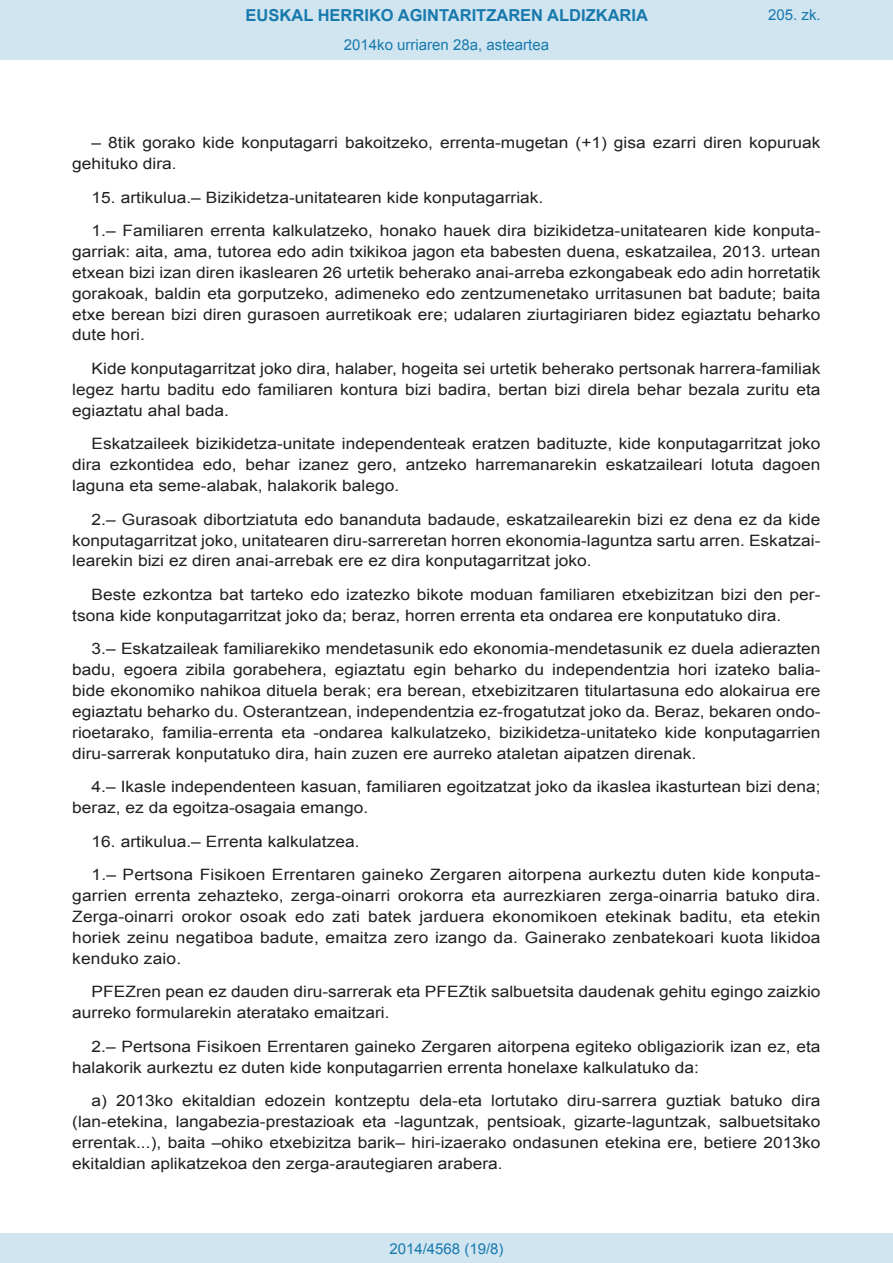
<style>
.page{position:relative;width:893px;height:1263px;background:#fff}
.page>*{position:absolute;margin:0;border:0;box-sizing:border-box;transform-origin:0 0}
.t1{font:700 16.5px "Arial";color:#1879ad}
.BOPVDetalle{font:15.6px/20.9px "Arial";color:#231f20;text-align:justify;scale:1.11 1}
.Paginacion_Centro{font:15px "Arial";color:#1879ad}
</style>
<div class="page">
<div style="left:0;top:0;width:893px;height:60px;background:#d0e5f0"></div>
<div style="left:0;top:1233px;width:893px;height:30px;background:#d0e5f0"></div>
<p class="t1" style="left:246px;top:4px;width:404px">EUSKAL HERRIKO AGINTARITZAREN ALDIZKARIA</p>
<p class="Paginacion_Centro" style="left:344px;top:35px;width:207px">2014ko urriaren 28a, asteartea</p>
<p class="Paginacion_Centro" style="left:768px;top:5px;width:54px">205. zk.</p>
<p class="BOPVDetalle" style="left:72px;top:132px;width:676px;text-indent:19px">– 8tik gorako kide konputagarri bakoitzeko, errenta-mugetan (+1) gisa ezarri diren kopuruak gehituko dira.</p>
<p class="BOPVDetalle" style="left:92px;top:187px;width:408px">15. artikulua.– Bizikidetza-unitatearen kide konputagarriak.</p>
<p class="BOPVDetalle" style="left:72px;top:220px;width:676px;text-indent:19px">1.– Familiaren errenta kalkulatzeko, honako hauek dira bizikidetza-unitatearen kide konputa&shy;garriak: aita, ama, tutorea edo adin txikikoa jagon eta babesten duena, eskatzailea, 2013. urtean etxean bizi izan diren ikaslearen 26 urtetik beherako anai-arreba ezkongabeak edo adin horretatik gorakoak, baldin eta gorputzeko, adimeneko edo zentzumenetako urritasunen bat badute; baita etxe berean bizi diren gurasoen aurretikoak ere; udalaren ziurtagiriaren bidez egiaztatu beharko dute hori.</p>
<p class="BOPVDetalle" style="left:72px;top:358px;width:676px;text-indent:19px">Kide konputagarritzat joko dira, halaber, hogeita sei urtetik beherako pertsonak harrera-familiak legez hartu baditu edo familiaren kontura bizi badira, bertan bizi direla behar bezala zuritu eta egiaztatu ahal bada.</p>
<p class="BOPVDetalle" style="left:72px;top:434px;width:676px;text-indent:19px">Eskatzaileek bizikidetza-unitate independenteak eratzen badituzte, kide konputagarritzat joko dira ezkontidea edo, behar izanez gero, antzeko harremanarekin eskatzaileari lotuta dagoen laguna eta seme-alabak, halakorik balego.</p>
<p class="BOPVDetalle" style="left:72px;top:509px;width:676px;text-indent:19px">2.– Gurasoak dibortziatuta edo bananduta badaude, eskatzailearekin bizi ez dena ez da kide konputagarritzat joko, unitatearen diru-sarreretan horren ekonomia-laguntza sartu arren. Eskatzai&shy;learekin bizi ez diren anai-arrebak ere ez dira konputagarritzat joko.</p>
<p class="BOPVDetalle" style="left:72px;top:584px;width:676px;text-indent:19px">Beste ezkontza bat tarteko edo izatezko bikote moduan familiaren etxebizitzan bizi den per&shy;tsona kide konputagarritzat joko da; beraz, horren errenta eta ondarea ere konputatuko dira.</p>
<p class="BOPVDetalle" style="left:72px;top:639px;width:676px;text-indent:19px">3.– Eskatzaileak familiarekiko mendetasunik edo ekonomia-mendetasunik ez duela adierazten badu, egoera zibila gorabehera, egiaztatu egin beharko du independentzia hori izateko balia&shy;bide ekonomiko nahikoa dituela berak; era berean, etxebizitzaren titulartasuna edo alokairua ere egiaztatu beharko du. Osterantzean, independentzia ez-frogatutzat joko da. Beraz, bekaren ondo&shy;rioetarako, familia-errenta eta -ondarea kalkulatzeko, bizikidetza-unitateko kide konputagarrien diru-sarrerak konputatuko dira, hain zuzen ere aurreko ataletan aipatzen direnak.</p>
<p class="BOPVDetalle" style="left:72px;top:776px;width:675px;text-indent:19px">4.– Ikasle independenteen kasuan, familiaren egoitzatzat joko da ikaslea ikasturtean bizi dena; beraz, ez da egoitza-osagaia emango.</p>
<p class="BOPVDetalle" style="left:92px;top:831px;width:243px">16. artikulua.– Errenta kalkulatzea.</p>
<p class="BOPVDetalle" style="left:72px;top:865px;width:676px;text-indent:19px">1.– Pertsona Fisikoen Errentaren gaineko Zergaren aitorpena aurkeztu duten kide konputa&shy;garrien errenta zehazteko, zerga-oinarri orokorra eta aurrezkiaren zerga-oinarria batuko dira.<br>Zerga-oinarri orokor osoak edo zati batek jarduera ekonomikoen etekinak baditu, eta etekin horiek zeinu negatiboa badute, emaitza zero izango da. Gainerako zenbatekoari kuota likidoa kenduko zaio.</p>
<p class="BOPVDetalle" style="left:72px;top:982px;width:676px;text-indent:19px">PFEZren pean ez dauden diru-sarrerak eta PFEZtik salbuetsita daudenak gehitu egingo zaizkio aurreko formularekin ateratako emaitzari.</p>
<p class="BOPVDetalle" style="left:72px;top:1036px;width:675px;text-indent:19px">2.– Pertsona Fisikoen Errentaren gaineko Zergaren aitorpena egiteko obligaziorik izan ez, eta halakorik aurkeztu ez duten kide konputagarrien errenta honelaxe kalkulatuko da:</p>
<p class="BOPVDetalle" style="left:72px;top:1090px;width:676px;text-indent:19px">a) 2013ko ekitaldian edozein kontzeptu dela-eta lortutako diru-sarrera guztiak batuko dira (lan-etekina, langabezia-prestazioak eta -laguntzak, pentsioak, gizarte-laguntzak, salbuetsitako errentak...), baita –ohiko etxebizitza barik– hiri-izaerako ondasunen etekina ere, betiere 2013ko ekitaldian aplikatzekoa den zerga-arautegiaren arabera.</p>
<p class="Paginacion_Centro" style="left:389px;top:1238px;width:116px">2014/4568 (19/8)</p>
</div>
